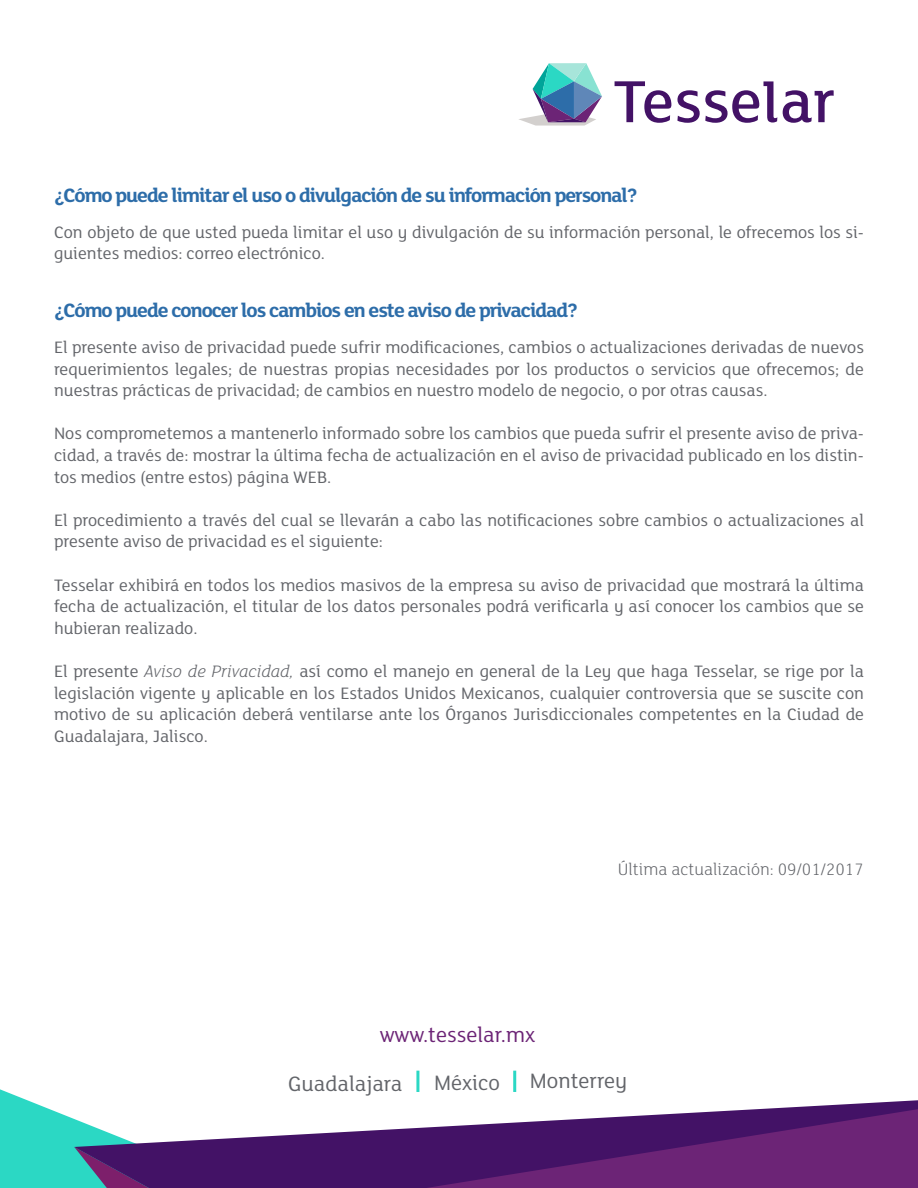
<style>
.page{position:relative;width:918px;height:1188px;background:#fff}
.page>*{position:absolute;margin:0;border:0;box-sizing:border-box;transform-origin:0 0}
.t1{font:22.65px "FS Lola";color:#63656a}
.t2{font:22.65px "FS Lola";color:#6c2476}
.t3{font:700 21px "FS Lola";letter-spacing:-.05em;color:#2d6da9}
.t4{font:18px/21.6px "FS Lola";color:#63656a;text-align:justify}
.t5{font:300 18px "FS Lola";color:#63656a}
.s1{font-weight:300;font-style:italic}
</style>
<div class="page">
<svg style="left:615px;top:81px;width:56px;height:42px"></svg>
<svg style="left:677px;top:81px;width:100px;height:42px"></svg>
<svg style="left:783px;top:90px;width:51px;height:33px"></svg>
<svg style="left:519px;top:63px;width:83px;height:63px"></svg>
<svg style="left:0;top:1089px;width:74px;height:99px;background:#4bddcd"></svg>
<svg style="left:74px;top:1100px;width:844px;height:88px"></svg>
<svg style="left:426px;top:1109px;width:492px;height:79px;background:#662d7a"></svg>
<hr style="left:416px;top:1071px;width:3px;height:21px;background:#2bd8c4">
<hr style="left:513px;top:1071px;width:3px;height:21px;background:#2bd8c4">
<p class="t3" style="left:54px;top:181px;width:585px">¿Cómo puede limitar el uso o divulgación de su información personal?</p>
<p class="t4" style="left:54px;top:220px;width:811px">Con objeto de que usted pueda limitar el uso y divulgación de su información personal, le ofrecemos los si&shy;guientes medios: correo electrónico.</p>
<p class="t3" style="left:54px;top:296px;width:525px">¿Cómo puede conocer los cambios en este aviso de privacidad?</p>
<p class="t4" style="left:54px;top:336px;width:812px">El presente aviso de privacidad puede sufrir modificaciones, cambios o actualizaciones derivadas de nuevos requerimientos legales; de nuestras propias necesidades por los productos o servicios que ofrecemos; de nuestras prácticas de privacidad; de cambios en nuestro modelo de negocio, o por otras causas.</p>
<p class="t4" style="left:54px;top:422px;width:811px">Nos comprometemos a mantenerlo informado sobre los cambios que pueda sufrir el presente aviso de priva&shy;cidad, a través de: mostrar la última fecha de actualización en el aviso de privacidad publicado en los distin&shy;tos medios (entre estos) página WEB.</p>
<p class="t4" style="left:54px;top:508px;width:812px">El procedimiento a través del cual se llevarán a cabo las notificaciones sobre cambios o actualizaciones al presente aviso de privacidad es el siguiente:</p>
<p class="t4" style="left:54px;top:573px;width:812px">Tesselar exhibirá en todos los medios masivos de la empresa su aviso de privacidad que mostrará la última fecha de actualización, el titular de los datos personales podrá verificarla y así conocer los cambios que se hubieran realizado.</p>
<p class="t4" style="left:54px;top:660px;width:812px">El presente <span class="s1">Aviso de Privacidad,</span> así como el manejo en general de la Ley que haga Tesselar, se rige por la legislación vigente y aplicable en los Estados Unidos Mexicanos, cualquier controversia que se suscite con motivo de su aplicación deberá ventilarse ante los Órganos Jurisdiccionales competentes en la Ciudad de Guadalajara, Jalisco.</p>
<p class="t5" style="left:618px;top:858px;width:248px">Última actualización: 09/01/2017</p>
<p class="t2" style="left:380px;top:1020px;width:157px">www.tesselar.mx</p>
<p class="t1" style="left:288px;top:1069px;width:116px">Guadalajara</p>
<p class="t1" style="left:434px;top:1068px;width:67px">México</p>
<p class="t1" style="left:530px;top:1066px;width:99px">Monterrey</p>
</div>
